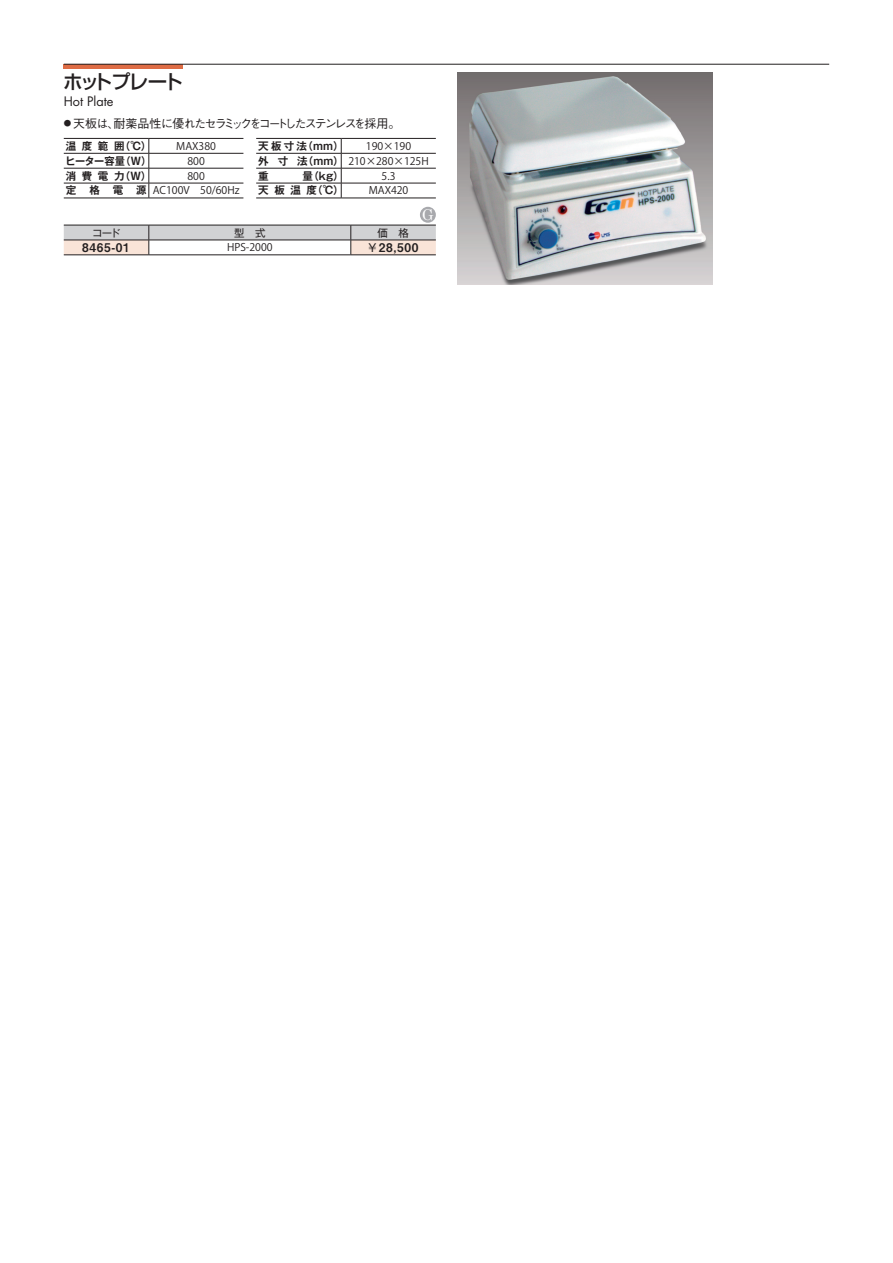
<style>
.page{position:relative;width:893px;height:1263px;background:#fff}
.page>*{position:absolute;margin:0;border:0;box-sizing:border-box;transform-origin:0 0}
.t1{font:500 19.5px "Shin Go Pro";letter-spacing:-.12em;color:#231f20}
.t2{font:14.85px "Century Schoolbook";color:#fff}
.t3{font:12.75px "Futura Std";color:#231f20}
.t4{font:500 12px "Gothic BBB Pro";letter-spacing:-.145em;color:#231f20}
.t5{font:12px "Midashi Go Pro MB31";letter-spacing:.05em;color:#231f20}
.t6{font:10.5px/14.9px "Koz Go Pro";color:#231f20}
.t7{font:700 10.5px "Gothic MB101 Pro De";letter-spacing:.01em;color:#231f20}
.t8{font:10.5px "Gothic MB101 Pro";color:#231f20}
.s1{font-size:7.5px}
.s2{font-family:"Gothic MB101 Pro De";font-weight:700}
.s3{font-family:"Gothic BBB Pro";font-weight:500}
</style>
<div class="page">
<img style="left:457px;top:72px;width:255px;height:213px">
<svg style="left:64px;top:138px;width:179px;height:60px"></svg>
<hr style="left:64px;top:198px;width:85px;height:1px;background:#231f20">
<hr style="left:149px;top:198px;width:94px;height:1px;background:#231f20">
<svg style="left:256px;top:138px;width:180px;height:60px"></svg>
<hr style="left:256px;top:198px;width:85px;height:1px;background:#231f20">
<hr style="left:341px;top:198px;width:95px;height:1px;background:#231f20">
<hr style="left:149px;top:255px;width:202px;height:1px;background:#231f20">
<hr style="left:64px;top:255px;width:85px;height:1px;background:#231f20">
<svg style="left:64px;top:225px;width:372px;height:30px"></svg>
<hr style="left:351px;top:255px;width:85px;height:1px;background:#231f20">
<div style="left:420px;top:207px;width:16px;height:16px;background:#a8a9ad;border-radius:50%"></div>
<hr style="left:64px;top:65px;width:119px;height:4px;background:#de6c45">
<hr style="left:64px;top:64px;width:765px;height:1px;background:#231f20">
<h1 class="t1" style="left:63px;top:66px;width:121px">ホットプレート</h1>
<p class="t3" style="left:64px;top:93px;width:51px">Hot Plate</p>
<p class="t4" style="left:64px;top:113px;width:338px"><span class="s1">●</span> 天板は、耐薬品性に優れたセラミックをコートしたステンレスを採用。</p>
<p class="t7" style="left:66px;top:137px;width:87px">温 度 範 囲（℃）</p>
<p class="t6" style="left:176px;top:139px;width:41px">MAX380</p>
<p class="t7" style="left:65px;top:152px;width:87px">ヒーター容量（W）</p>
<p class="t6" style="left:187px;top:154px;width:19px">800</p>
<p class="t7" style="left:66px;top:167px;width:87px">消 費 電 力（W）</p>
<p class="t6" style="left:66px;top:169px;width:175px;text-indent:122px">800<br><span class="s2">定 格 電 源</span> AC100V 50/60Hz</p>
<p class="t7" style="left:258px;top:137px;width:87px">天板寸法（mm）</p>
<p class="t6" style="left:258px;top:139px;width:172px;text-indent:108px">190×190<br><span class="s2">外 寸 法（mm）</span> 210×280×125H</p>
<p class="t7" style="left:258px;top:167px;width:12px">重</p>
<p class="t7" style="left:303px;top:167px;width:43px">量（kg）</p>
<p class="t6" style="left:382px;top:169px;width:15px">5.3</p>
<p class="t7" style="left:258px;top:182px;width:87px">天 板 温 度（℃）</p>
<p class="t6" style="left:369px;top:183px;width:41px">MAX420</p>
<h2 class="t2" style="left:422px;top:205px;width:13px">G</h2>
<p class="t8" style="left:92px;top:224px;width:30px">コード</p>
<p class="t8" style="left:234px;top:224px;width:33px">型　式</p>
<p class="t8" style="left:378px;top:224px;width:33px">価　格</p>
<p class="t5" style="left:82px;top:238px;width:49px">8465-01</p>
<p class="t6" style="left:227px;top:240px;width:47px">HPS-2000</p>
<p class="t5" style="left:366px;top:238px;width:54px"><span class="s3">￥</span>28,500</p>
</div>
